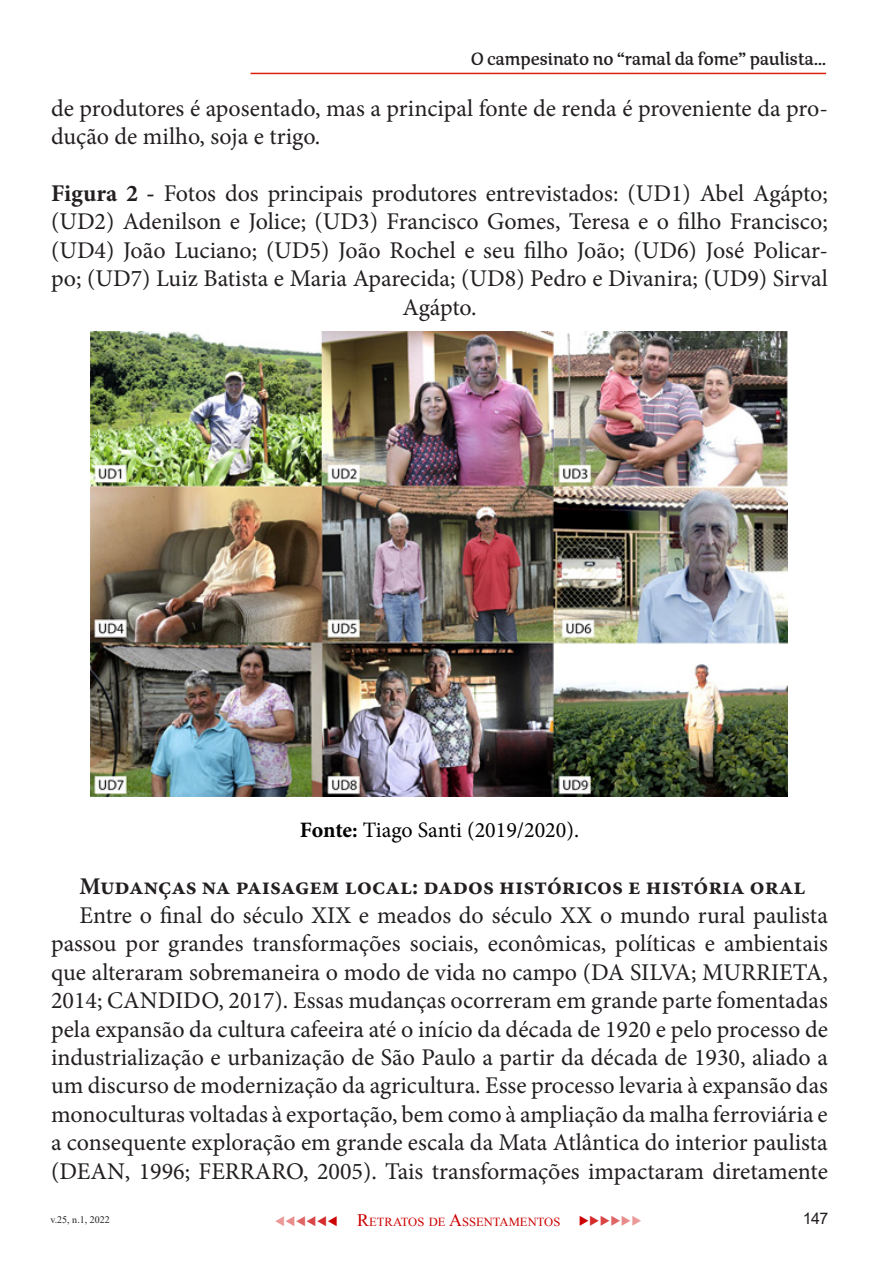
<style>
.page{position:relative;width:879px;height:1276px;background:#fff}
.page>*{position:absolute;margin:0;border:0;box-sizing:border-box;transform-origin:0 0}
.t1{font:24px/28.4px "Minion Pro";color:#231f20}
.t2{font:700 24px "Minion Pro";color:#231f20}
.Default{font:22px "Minion Pro";color:#000}
.t3{font:18px "Rumba Small";color:#231f20}
.t4{font:16px "Arial";color:#231f20}
.t5{font:12.6px "Mongolian Baiti";color:#c00}
.t6{font:12px "Wingdings 3";color:#c00}
.t7{font:10px "Times New Roman";color:#231f20}
.s1{font-weight:700}
.s2{font-size:18px}
.s3{color:#d52b2b}
.s4{color:#da4545}
.s5{color:#e06666}
.s6{color:#e88c8c}
.s7{color:#eb9999}
</style>
<div class="page">
<hr style="left:250px;top:73px;width:576px;height:1px;background:#dc2111">
<img style="left:91px;top:331px;width:696px;height:466px">
<p class="t3" style="left:471px;top:47px;width:356px">O campesinato no “ramal da fome” paulista...</p>
<p class="t1" style="left:51px;top:94px;width:778px">de produtores é aposentado, mas a principal fonte de renda é proveniente da pro&shy;dução de milho, soja e trigo.</p>
<p class="t1" style="left:51px;top:179px;width:778px;text-align:center"><span class="s1">Figura 2 -</span> Fotos dos principais produtores entrevistados: (UD1) Abel Agápto; (UD2) Adenilson e Jolice; (UD3) Francisco Gomes, Teresa e o filho Francisco; (UD4) João Luciano; (UD5) João Rochel e seu filho João; (UD6) José Policar&shy;po; (UD7) Luiz Batista e Maria Aparecida; (UD8) Pedro e Divanira; (UD9) Sirval Agápto.</p>
<p class="Default" style="left:300px;top:815px;width:281px"><span class="s1">Fonte:</span> Tiago Santi (2019/2020).</p>
<p class="t2" style="left:79px;top:869px;width:727px">Mudanças na paisagem local: dados históricos e história oral</p>
<p class="t1" style="left:51px;top:901px;width:778px;text-align:justify;text-indent:28px">Entre o final do século XIX e meados do século XX o mundo rural paulista passou por grandes transformações sociais, econômicas, políticas e ambientais que alteraram sobremaneira o modo de vida no campo (DA SILVA; MURRIETA, 2014; CANDIDO, 2017). Essas mudanças ocorreram em grande parte fomentadas pela expansão da cultura cafeeira até o início da década de 1920 e pelo processo de industrialização e urbanização de São Paulo a partir da década de 1930, aliado a um discurso de modernização da agricultura. Esse processo levaria à expansão das monoculturas voltadas à exportação, bem como à ampliação da malha ferroviária e a consequente exploração em grande escala da Mata Atlântica do interior paulista (DEAN, 1996; FERRARO, 2005). Tais transformações impactaram diretamente</p>
<p class="t7" style="left:50px;top:1213px;width:61px">v.25, n.1, 2022</p>
<p class="t5" style="left:357px;top:1214px;width:205px"><span class="s2">R</span>ETRATOS DE <span class="s2">A</span>SSENTAMENTOS</p>
<p class="t6" style="left:579px;top:1213px;width:65px">◆<span class="s3">◆</span><span class="s4">◆</span><span class="s5">◆</span><span class="s6">◆</span><span class="s7">◆</span></p>
<p class="t4" style="left:802px;top:1207px;width:27px">147</p>
<p class="t6" style="left:338px;top:1227px;width:65px;rotate:-180deg">◆<span class="s3">◆</span><span class="s4">◆</span><span class="s5">◆</span><span class="s6">◆</span><span class="s7">◆</span></p>
</div>
